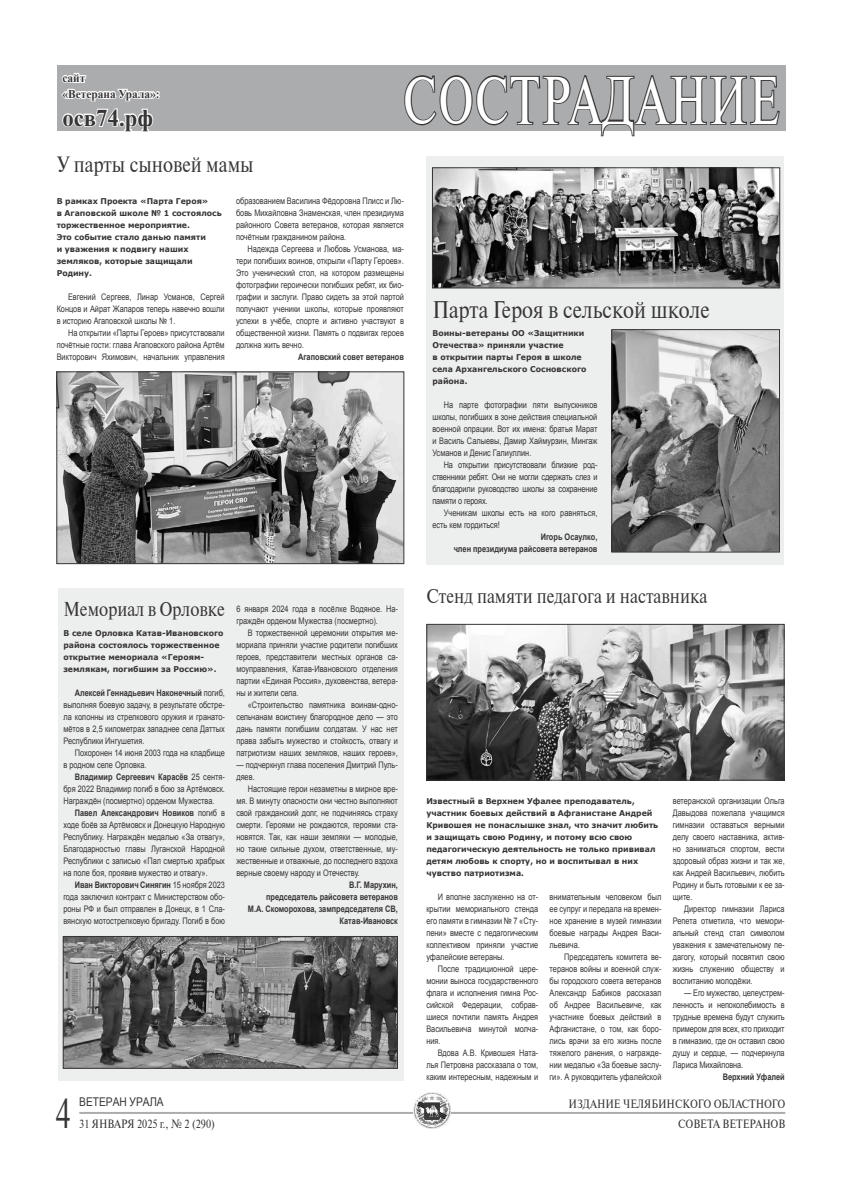
<style>
.page{position:relative;width:842px;height:1191px;background:#fff}
.page>*{position:absolute;margin:0;border:0;box-sizing:border-box;transform-origin:0 0}
.t1{font:67px "Newton C";letter-spacing:.03em;color:#fff;scale:.69 1}
.t2{font:43px "Times New Roman";color:#373535;scale:.7 1}
.t3{font:24px "Newton C";color:#373535;scale:.85 1}
.t4{font:700 24px "Times New Roman";color:#373535;scale:.95 1}
.t5{font:22px "Newton C";color:#373535;scale:.85 1}
.t6{font:20px "Newton C";color:#373535;scale:.85 1}
.t7{font:12px/20px "Newton C";color:#373535;text-align:right;scale:.85 1}
.t8{font:700 12px/16px "Times New Roman";color:#373535;scale:.95 1}
.t9{font:12px "Microsoft Sans Serif";color:#373535;scale:.85 1}
.t10{font:9px/12px "Arial";color:#373535;text-align:justify;scale:.82 1}
.t11{font:700 9px/12px "Arial";color:#373535;text-align:right;scale:.82 1}
.t12{font:700 8px/12px "Verdana";color:#373535}
.s1{font-weight:700}
</style>
<div class="page">
<hr style="left:79px;top:1112px;width:706px;height:2px;background:#aaacae">
<img style="left:414px;top:1092px;width:37px;height:36px">
<div style="left:57px;top:65px;width:728px;height:66px;background:#aaacae"></div>
<svg style="left:404px;top:75px;width:376px;height:62px"></svg>
<svg style="left:61px;top:72px;width:99px;height:59px"></svg>
<div style="left:427px;top:156px;width:357px;height:408px;background:#edeeee"></div>
<img style="left:434px;top:170px;width:344px;height:116px">
<div style="left:432px;top:168px;width:348px;height:120px;border:1px solid #373535"></div>
<img style="left:614px;top:331px;width:164px;height:219px">
<div style="left:612px;top:329px;width:168px;height:223px;border:1px solid #373535"></div>
<img style="left:59px;top:374px;width:343px;height:188px">
<div style="left:57px;top:372px;width:347px;height:192px;border:1px solid #373535"></div>
<div style="left:58px;top:588px;width:346px;height:492px;background:#edeeee"></div>
<img style="left:65px;top:938px;width:331px;height:128px">
<div style="left:63px;top:936px;width:335px;height:132px;border:1px solid #373535"></div>
<img style="left:429px;top:626px;width:353px;height:152px">
<div style="left:427px;top:624px;width:357px;height:156px;border:1px solid #373535"></div>
<h3 class="t8" style="left:62px;top:69px;width:104px">сайт<br>«Ветерана Урала»:</h3>
<h3 class="t4" style="left:62px;top:101px;width:97px">осв74.рф</h3>
<h1 class="t1" style="left:403px;top:64px;width:548px">СОСТРАДАНИЕ</h1>
<h3 class="t5" style="left:57px;top:153px;width:233px">У парты сыновей мамы</h3>
<p class="t12" style="left:57px;top:195px;width:167px">В рамках Проекта «Парта Героя»<br>в Агаповской школе № 1 состоялось торжественное мероприятие.<br>Это событие стало данью памяти<br>и уважения к подвигу наших земляков, которые защищали<br>Родину.</p>
<p class="t10" style="left:57px;top:291px;width:206px;text-indent:11px">Евгений Сергеев, Линар Усманов, Сергей Концов и Айрат Жапаров теперь навечно вошли в историю Агаповской школы № 1.</p>
<p class="t10" style="left:57px;top:327px;width:206px;text-indent:11px">На открытии «Парты Героев» присутствовали почётные гости: глава Агаповского района Артём Викторович Яхимович, начальник управления</p>
<p class="t10" style="left:236px;top:195px;width:206px">образованием Василина Фёдоровна Плисс и Лю&shy;бовь Михайловна Знаменская, член президиума районного Совета ветеранов, которая является почётным гражданином района.</p>
<p class="t10" style="left:236px;top:243px;width:206px;text-indent:11px">Надежда Сергеева и Любовь Усманова, ма&shy;тери погибших воинов, открыли «Парту Героев».<br>Это ученический стол, на котором размещены фотографии героически погибших ребят, их био&shy;графии и заслуги. Право сидеть за этой партой получают ученики школы, которые проявляют успехи в учёбе, спорте и активно участвуют в общественной жизни. Память о подвигах героев должна жить вечно.</p>
<p class="t11" style="left:298px;top:351px;width:130px">Агаповский совет ветеранов</p>
<h3 class="t6" style="left:63px;top:598px;width:192px">Мемориал в Орловке</h3>
<p class="t12" style="left:63px;top:627px;width:162px">В селе Орловка Катав-Ивановского района состоялось торжественное открытие мемориала «Героям&shy;землякам, погибшим за Россию».</p>
<p class="t10" style="left:63px;top:687px;width:199px;text-indent:11px"><span class="s1">Алексей Геннадьевич Наконечный</span> погиб, выполняя боевую задачу, в результате обстре&shy;ла колонны из стрелкового оружия и гранато&shy;мётов в 2,5 километрах западнее села Даттых Республики Ингушетия.</p>
<p class="t10" style="left:63px;top:747px;width:199px;text-indent:11px">Похоронен 14 июня 2003 года на кладбище в родном селе Орловка.</p>
<p class="t10" style="left:63px;top:771px;width:199px;text-indent:11px"><span class="s1">Владимир Сергеевич Карасёв</span> 25 сентя&shy;бря 2022 Владимир погиб в бою за Артёмовск.<br>Награждён (посмертно) орденом Мужества.</p>
<p class="t10" style="left:63px;top:807px;width:199px;text-indent:11px"><span class="s1">Павел Александрович Новиков</span> погиб в ходе боёв за Артёмовск и Донецкую Народную Республику. Награждён медалью «За отвагу», Благодарностью главы Луганской Народной Республики с записью «Пал смертью храбрых на поле боя, проявив мужество и отвагу».</p>
<p class="t10" style="left:63px;top:879px;width:199px;text-indent:11px"><span class="s1">Иван Викторович Синягин</span> 15 ноября 2023 года заключил контракт с Министерством обо&shy;роны РФ и был отправлен в Донецк, в 1 Сла&shy;вянскую мотострелковую бригаду. Погиб в бою</p>
<p class="t10" style="left:236px;top:603px;width:199px">6 января 2024 года в посёлке Водяное. На&shy;граждён орденом Мужества (посмертно).</p>
<p class="t10" style="left:236px;top:627px;width:199px;text-indent:11px">В торжественной церемонии открытия ме&shy;мориала приняли участие родители погибших героев, представители местных органов са&shy;моуправления, Катав-Ивановского отделения партии «Единая Россия», духовенства, ветера&shy;ны и жители села.</p>
<p class="t10" style="left:236px;top:699px;width:199px;text-indent:11px">«Строительство памятника воинам-одно&shy;сельчанам воистину благородное дело — это дань памяти погибшим солдатам. У нас нет права забыть мужество и стойкость, отвагу и патриотизм наших земляков, наших героев»,</p>
<p class="t10" style="left:236px;top:759px;width:199px">— подчеркнул глава поселения Дмитрий Пуль&shy;дяев.</p>
<p class="t10" style="left:236px;top:783px;width:199px;text-indent:11px">Настоящие герои незаметны в мирное вре&shy;мя. В минуту опасности они честно выполняют свой гражданский долг, не подчиняясь страху смерти. Героями не рождаются, героями ста&shy;новятся. Так, как наши земляки — молодые, но такие сильные духом, ответственные, му&shy;жественные и отважные, до последнего вздоха верные своему народу и Отечеству.</p>
<p class="t11" style="left:248px;top:879px;width:184px">В.Г. Марухин,<br>председатель райсовета ветеранов<br>М.А. Скоморохова, зампредседателя СВ,<br>Катав-Ивановск</p>
<h2 class="t2" style="left:56px;top:1084px;width:23px">4</h2>
<h3 class="t9" style="left:79px;top:1093px;width:101px">ВЕТЕРАН УРАЛА</h3>
<h3 class="t7" style="left:79px;top:1113px;width:161px">31 ЯНВАРЯ 2025 г., № 2 (290)</h3>
<h3 class="t3" style="left:432px;top:297px;width:328px">Парта Героя в сельской школе</h3>
<p class="t12" style="left:432px;top:327px;width:155px">Воины-ветераны ОО «Защитники<br>Отечества» приняли участие<br>в открытии парты Героя в школе села Архангельского Сосновского района.</p>
<p class="t10" style="left:432px;top:399px;width:203px;text-indent:11px">На парте фотографии пяти выпускников школы, погибших в зоне действия специальной военной опрации. Вот их имена: братья Марат и Василь Салыевы, Дамир Хаймурзин, Мингаж Усманов и Денис Галиуллин.</p>
<p class="t10" style="left:432px;top:459px;width:203px;text-indent:11px">На открытии присутствовали близкие род&shy;ственники ребят. Они не могли сдержать слез и благодарили руководство школы за сохранение памяти о героях.</p>
<p class="t10" style="left:432px;top:507px;width:203px;text-indent:11px">Ученикам школы есть на кого равняться, есть кем гордиться!</p>
<p class="t11" style="left:454px;top:531px;width:177px">Игорь Осаулко,<br>член президиума райсовета ветеранов</p>
<h3 class="t6" style="left:426px;top:585px;width:332px">Стенд памяти педагога и наставника</h3>
<p class="t12" style="left:426px;top:795px;width:233px">Известный в Верхнем Уфалее преподаватель, участник боевых действий в Афганистане Андрей Кривошея не понаслышке знал, что значит любить и защищать свою Родину, и потому всю свою педагогическую деятельность не только прививал детям любовь к спорту, но и воспитывал в них чувство патриотизма.</p>
<p class="t10" style="left:426px;top:891px;width:138px;text-indent:11px">И вполне заслуженно на от&shy;крытии мемориального стенда его памяти в гимназии № 7 «Сту&shy;пени» вместе с педагогическим коллективом приняли участие уфалейские ветераны.</p>
<p class="t10" style="left:426px;top:963px;width:138px;text-indent:11px">После традиционной цере&shy;монии выноса государственного флага и исполнения гимна Рос&shy;сийской Федерации, собрав&shy;шиеся почтили память Андрея Васильевича минутой молча&shy;ния.</p>
<p class="t10" style="left:426px;top:1047px;width:138px;text-indent:11px">Вдова А.В. Кривошея Ната&shy;лья Петровна рассказала о том, каким интересным, надежным и</p>
<p class="t10" style="left:550px;top:891px;width:138px">внимательным человеком был ее супруг и передала на времен&shy;ное хранение в музей гимназии боевые награды Андрея Васи&shy;льевича.</p>
<p class="t10" style="left:550px;top:951px;width:138px;text-indent:15px">Председатель комитета ве&shy;теранов войны и военной служ&shy;бы городского совета ветеранов Александр Бабиков рассказал об Андрее Васильевиче, как участнике боевых действий в Афганистане, о том, как боро&shy;лись врачи за его жизнь после тяжелого ранения, о награжде&shy;нии медалью «За боевые заслу&shy;ги». А руководитель уфалейской</p>
<p class="t10" style="left:673px;top:795px;width:138px">ветеранской организации Ольга Давыдова пожелала учащимся гимназии оставаться верными делу своего наставника, актив&shy;но заниматься спортом, вести здоровый образ жизни и так же, как Андрей Васильевич, любить Родину и быть готовыми к ее за&shy;щите.</p>
<p class="t10" style="left:673px;top:903px;width:138px;text-indent:11px">Директор гимназии Лариса Репета отметила, что мемори&shy;альный стенд стал символом уважения к замечательному пе&shy;дагогу, который посвятил свою жизнь служению обществу и воспитанию молодёжи.</p>
<p class="t10" style="left:673px;top:987px;width:138px;text-indent:11px">— Его мужество, целеустрем&shy;ленность и непоколебимость в трудные времена будут служить примером для всех, кто приходит в гимназию, где он оставил свою душу и сердце, — подчеркнула Лариса Михайловна.</p>
<p class="t11" style="left:723px;top:1071px;width:77px">Верхний Уфалей</p>
<h3 class="t7" style="left:569px;top:1094px;width:256px">ИЗДАНИЕ ЧЕЛЯБИНСКОГО ОБЛАСТНОГО<br>СоветА ВЕТЕРАНОВ</h3>
</div>
